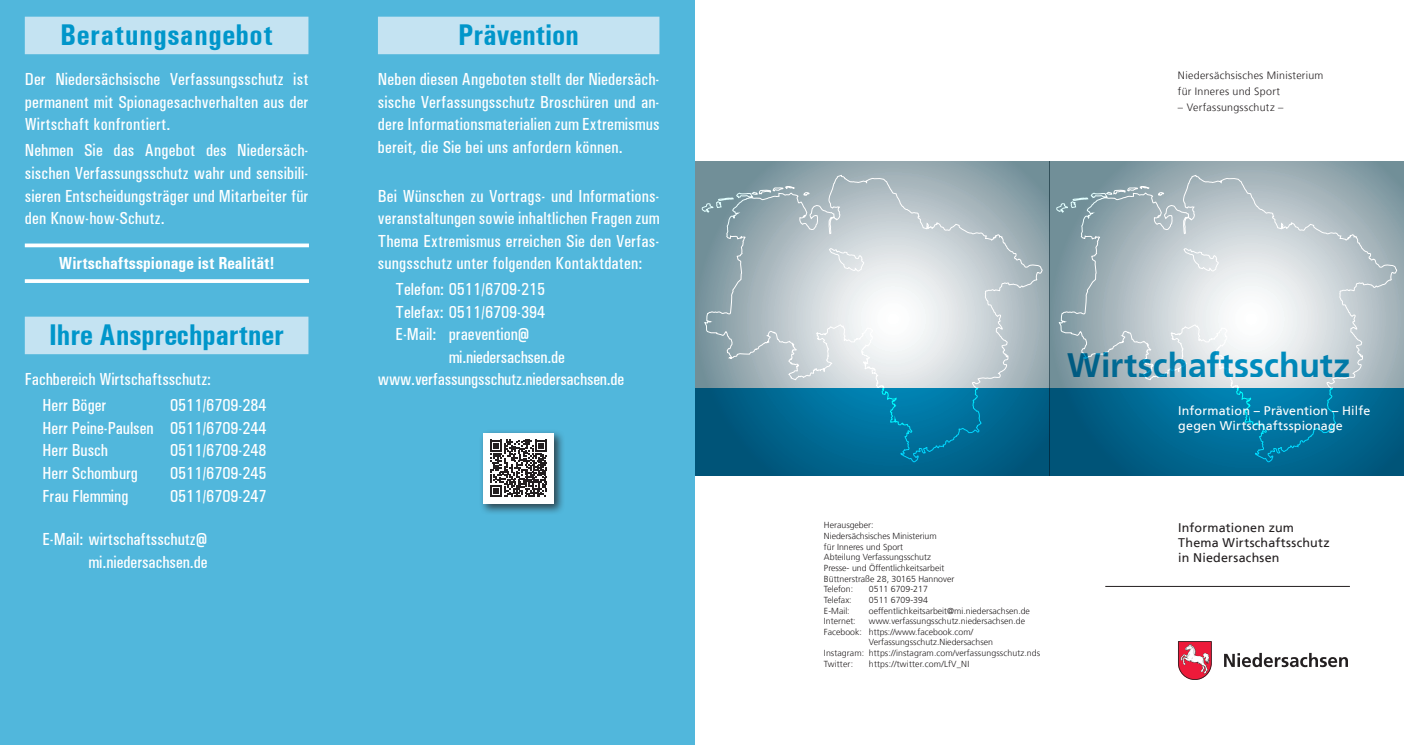
<style>
.page{position:relative;width:1404px;height:745px;background:#fff}
.page>*{position:absolute;margin:0;border:0;box-sizing:border-box;transform-origin:0 0}
.t1{font:700 33.75px "NDS Frutiger";color:#0096ca}
.t2{font:700 condensed 30px "Univers";letter-spacing:-.005em;color:#0096ca}
.t3{font:700 condensed 30px "Univers";letter-spacing:.02em;color:#0096ca}
.t4{font:500 condensed 17.5px/22.5px "Univers";color:#fff;text-align:justify}
.t5{font:700 condensed 17.5px "Univers";color:#fff}
.t6{font:12.5px/15px "NDS Frutiger";letter-spacing:.015em;color:#231f20}
.t7{font:12.5px/15px "NDS Frutiger";letter-spacing:.015em;color:#fff}
.t8{font:300 10.62px/16.2px "NDS Frutiger";letter-spacing:.025em;color:#231f20}
.t9{font:300 8.75px/10.6px "NDS Frutiger";color:#231f20}
.t10{font:300 8.75px "NDS Frutiger";letter-spacing:.02em;color:#231f20}
</style>
<div class="page">
<svg style="left:1049px;top:161px;width:354px;height:314px;background:#487d92"></svg>
<svg style="left:694px;top:161px;width:355px;height:314px;background:#4a8196"></svg>
<svg style="left:1055px;top:174px;width:342px;height:288px;background:#8bafbd"></svg>
<svg style="left:701px;top:174px;width:342px;height:288px;background:#8aaebd"></svg>
<svg style="left:1224px;top:652px;width:123px;height:14px"></svg>
<svg style="left:1178px;top:641px;width:33px;height:38px"></svg>
<hr style="left:1105px;top:586px;width:244px;height:1px;background:#231f20">
<div style="left:342px;top:0;width:352px;height:744px;background:#51b7dc"></div>
<div style="left:378px;top:17px;width:281px;height:37px;background:#c4e3f2"></div>
<div style="left:0;top:0;width:344px;height:744px;background:#51b7dc"></div>
<div style="left:25px;top:17px;width:283px;height:37px;background:#c4e3f2"></div>
<div style="left:25px;top:316px;width:283px;height:38px;background:#c4e3f2"></div>
<div style="left:479px;top:429px;width:86px;height:86px;background:#231f20;opacity:.75"></div>
<div style="left:483px;top:432px;width:71px;height:71px;background:#fff"></div>
<svg style="left:490px;top:439px;width:57px;height:57px"></svg>
<svg style="left:25px;top:243px;width:284px;height:4px"></svg>
<svg style="left:25px;top:279px;width:284px;height:4px"></svg>
<h2 class="t3" style="left:60px;top:17px;width:214px">Beratungsangebot</h2>
<p class="t4" style="left:25px;top:68px;width:285px">Der Niedersächsische Verfassungsschutz ist permanent mit Spionagesachverhalten aus der Wirtschaft konfrontiert.</p>
<p class="t4" style="left:25px;top:139px;width:285px">Nehmen Sie das Angebot des Niedersäch&shy;sischen Verfassungsschutz wahr und sensibili&shy;sieren Entscheidungsträger und Mitarbeiter für den Know-how-Schutz.</p>
<p class="t5" style="left:59px;top:252px;width:217px">Wirtschaftsspionage ist Realität!</p>
<h2 class="t2" style="left:49px;top:316px;width:236px">Ihre Ansprechpartner</h2>
<p class="t4" style="left:43px;top:366px;width:170px;line-height:26px;text-indent:-18px">Fachbereich Wirtschaftsschutz:<br>Herr Böger</p>
<p class="t4" style="left:43px;top:394px;width:226px;text-indent:128px">0511/6709-284<br>Herr Peine-Paulsen 0511/6709-244<br>Herr Busch</p>
<p class="t4" style="left:170px;top:439px;width:98px">0511/6709-248</p>
<p class="t4" style="left:43px;top:461px;width:97px">Herr Schomburg</p>
<p class="t4" style="left:170px;top:461px;width:98px">0511/6709-245</p>
<p class="t4" style="left:43px;top:484px;width:87px">Frau Flemming</p>
<p class="t4" style="left:170px;top:484px;width:98px">0511/6709-247</p>
<p class="t4" style="left:43px;top:528px;width:167px;text-align:right">E-Mail: wirtschaftsschutz@ mi.niedersachsen.de</p>
<h2 class="t2" style="left:458px;top:17px;width:122px">Prävention</h2>
<p class="t4" style="left:378px;top:68px;width:283px">Neben diesen Angeboten stellt der Niedersäch&shy;sische Verfassungsschutz Broschüren und an&shy;dere Informationsmaterialien zum Extremismus bereit, die Sie bei uns anfordern können.</p>
<p class="t4" style="left:378px;top:184px;width:283px">Bei Wünschen zu Vortrags- und Informations&shy;veranstaltungen sowie inhaltlichen Fragen zum Thema Extremismus erreichen Sie den Verfas&shy;sungsschutz unter folgenden Kontaktdaten:</p>
<p class="t4" style="left:395px;top:278px;width:151px">Telefon: 0511/6709-215</p>
<p class="t4" style="left:395px;top:300px;width:151px">Telefax: 0511/6709-394</p>
<p class="t4" style="left:395px;top:323px;width:135px">E-Mail: praevention@</p>
<p class="t4" style="left:449px;top:345px;width:117px">mi.niedersachsen.de</p>
<p class="t4" style="left:378px;top:368px;width:248px">www.verfassungsschutz.niedersachsen.de</p>
<p class="t8" style="left:1177px;top:67px;width:147px">Niedersächsisches Ministerium für Inneres und Sport</p>
<p class="t8" style="left:1177px;top:100px;width:107px">– Verfassungsschutz –</p>
<h1 class="t1" style="left:1067px;top:345px;width:285px">Wirtschaftsschutz</h1>
<p class="t7" style="left:1178px;top:403px;width:194px">Information – Prävention – Hilfe gegen Wirtschaftsspionage</p>
<p class="t9" style="left:823px;top:520px;width:132px">Herausgeber:<br>Niedersächsisches Ministerium<br>für Inneres und Sport<br>Abteilung Verfassungsschutz<br>Presse- und Öffentlichkeitsarbeit<br>Büttnerstraße 28, 30165 Hannover<br>Telefon:</p>
<p class="t9" style="left:868px;top:583px;width:60px">0511 6709-217</p>
<p class="t9" style="left:823px;top:594px;width:29px">Telefax:</p>
<p class="t9" style="left:868px;top:594px;width:60px">0511 6709-394</p>
<p class="t9" style="left:823px;top:605px;width:27px">E-Mail:</p>
<p class="t9" style="left:868px;top:605px;width:162px">oeffentlichkeitsarbeit@mi.niedersachsen.de</p>
<p class="t9" style="left:823px;top:615px;width:33px">Internet:</p>
<p class="t9" style="left:868px;top:615px;width:158px">www.verfassungsschutz.niedersachsen.de</p>
<p class="t9" style="left:823px;top:626px;width:151px">Facebook: https://www.facebook.com/</p>
<p class="t9" style="left:868px;top:636px;width:125px">Verfassungsschutz.Niedersachsen</p>
<p class="t9" style="left:823px;top:647px;width:218px">Instagram: https://instagram.com/verfassungsschutz.nds</p>
<p class="t10" style="left:823px;top:658px;width:31px">Twitter:</p>
<p class="t10" style="left:868px;top:658px;width:102px">https://twitter.com/LfV_NI</p>
<p class="t6" style="left:1178px;top:520px;width:153px">Informationen zum<br>Thema Wirtschaftsschutz in Niedersachsen</p>
</div>
